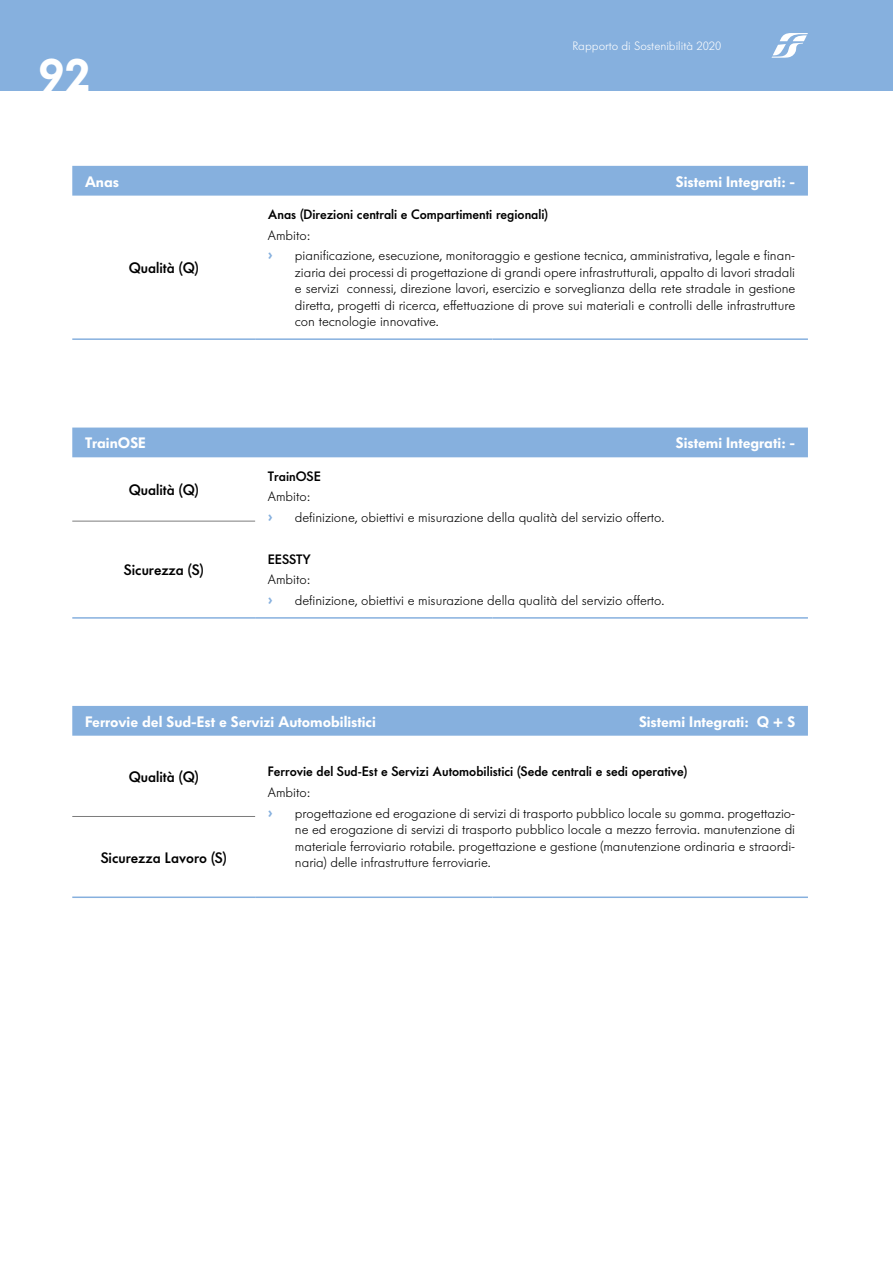
<style>
.page{position:relative;width:893px;height:1263px;background:#fff}
.page>*{position:absolute;margin:0;border:0;box-sizing:border-box;transform-origin:0 0}
.t1{font:600 45px "Futura Serie BQ";color:#fff}
.t2{font:600 15px "Futura Serie BQ";color:#fff}
.t3{font:500 15px "Futura Serie BQ";color:#000}
.t4{font:300 13.5px/16.5px "Futura Serie BQ";color:#000;text-align:justify}
.t5{font:500 13.5px "Futura Serie BQ";color:#000}
.t6{font:700 13.5px "Futura Std";color:#86b0de}
.t7{font:300 12px "Futura Serie BQ";color:#fff}
</style>
<div class="page">
<div style="left:0;top:0;width:893px;height:91px;background:#86b0de"></div>
<svg style="left:771px;top:33px;width:37px;height:25px"></svg>
<div style="left:72px;top:428px;width:736px;height:29px;background:#86b0de"></div>
<hr style="left:255px;top:617px;width:238px;height:2px;background:#86b0de">
<hr style="left:493px;top:617px;width:315px;height:2px;background:#86b0de">
<hr style="left:72px;top:617px;width:183px;height:2px;background:#86b0de">
<hr style="left:72px;top:521px;width:183px;height:1px;background:#7c7c7c">
<div style="left:72px;top:706px;width:736px;height:30px;background:#86b0de"></div>
<hr style="left:72px;top:896px;width:183px;height:2px;background:#86b0de">
<hr style="left:255px;top:896px;width:238px;height:2px;background:#86b0de">
<hr style="left:493px;top:896px;width:315px;height:2px;background:#86b0de">
<hr style="left:72px;top:816px;width:183px;height:1px;background:#7c7c7c">
<div style="left:72px;top:166px;width:736px;height:30px;background:#86b0de"></div>
<hr style="left:72px;top:338px;width:183px;height:2px;background:#86b0de">
<hr style="left:255px;top:338px;width:238px;height:2px;background:#86b0de">
<hr style="left:493px;top:338px;width:315px;height:2px;background:#86b0de">
<h1 class="t1" style="left:39px;top:49px;width:54px">92</h1>
<p class="t7" style="left:572px;top:39px;width:150px">Rapporto di Sostenibilità 2020</p>
<p class="t2" style="left:85px;top:173px;width:36px">Anas</p>
<p class="t2" style="left:676px;top:173px;width:121px">Sistemi Integrati: -</p>
<p class="t3" style="left:129px;top:259px;width:71px">Qualità (Q)</p>
<p class="t5" style="left:268px;top:206px;width:282px">Anas (Direzioni centrali e Compartimenti regionali)</p>
<p class="t4" style="left:268px;top:227px;width:44px">Ambito:</p>
<p class="t6" style="left:268px;top:246px;width:6px">›</p>
<p class="t4" style="left:295px;top:248px;width:502px">pianificazione, esecuzione, monitoraggio e gestione tecnica, amministrativa, legale e finan&shy;ziaria dei processi di progettazione di grandi opere infrastrutturali, appalto di lavori stradali e servizi connessi, direzione lavori, esercizio e sorveglianza della rete stradale in gestione diretta, progetti di ricerca, effettuazione di prove sui materiali e controlli delle infrastrutture con tecnologie innovative.</p>
<p class="t2" style="left:85px;top:434px;width:62px">TrainOSE</p>
<p class="t2" style="left:676px;top:434px;width:121px">Sistemi Integrati: -</p>
<p class="t3" style="left:129px;top:481px;width:71px">Qualità (Q)</p>
<p class="t5" style="left:268px;top:468px;width:54px">TrainOSE</p>
<p class="t4" style="left:268px;top:488px;width:44px">Ambito:</p>
<p class="t6" style="left:268px;top:508px;width:6px">›</p>
<p class="t4" style="left:295px;top:509px;width:371px">definizione, obiettivi e misurazione della qualità del servizio offerto.</p>
<p class="t5" style="left:268px;top:551px;width:45px">EESSTY</p>
<p class="t4" style="left:268px;top:571px;width:44px">Ambito:</p>
<p class="t6" style="left:268px;top:591px;width:6px">›</p>
<p class="t4" style="left:295px;top:592px;width:371px">definizione, obiettivi e misurazione della qualità del servizio offerto.</p>
<p class="t3" style="left:124px;top:561px;width:81px">Sicurezza (S)</p>
<p class="t2" style="left:85px;top:713px;width:292px">Ferrovie del Sud-Est e Servizi Automobilistici</p>
<p class="t2" style="left:639px;top:713px;width:158px">Sistemi Integrati: Q + S</p>
<p class="t3" style="left:129px;top:768px;width:71px">Qualità (Q)</p>
<p class="t5" style="left:268px;top:764px;width:421px">Ferrovie del Sud-Est e Servizi Automobilistici (Sede centrali e sedi operative)</p>
<p class="t4" style="left:268px;top:784px;width:44px">Ambito:</p>
<p class="t6" style="left:268px;top:804px;width:6px">›</p>
<p class="t4" style="left:295px;top:805px;width:502px">progettazione ed erogazione di servizi di trasporto pubblico locale su gomma. progettazio&shy;ne ed erogazione di servizi di trasporto pubblico locale a mezzo ferrovia. manutenzione di materiale ferroviario rotabile. progettazione e gestione (manutenzione ordinaria e straordi&shy;naria) delle infrastrutture ferroviarie.</p>
<p class="t3" style="left:101px;top:849px;width:127px">Sicurezza Lavoro (S)</p>
</div>
